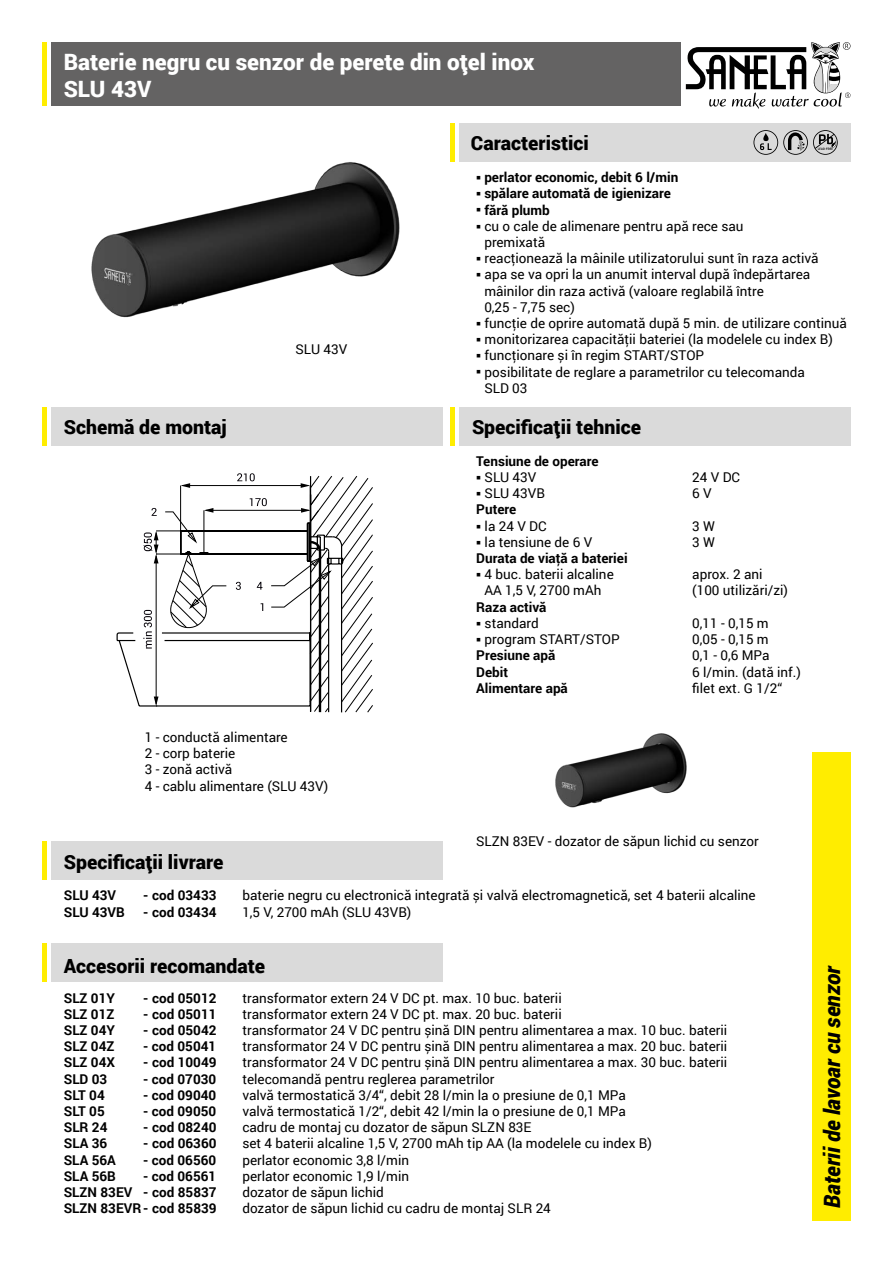
<style>
.page{position:relative;width:893px;height:1263px;background:#fff}
.page>*{position:absolute;margin:0;border:0;box-sizing:border-box;transform-origin:0 0}
.t1{font:900 22.5px/26.2px "Roboto";color:#fff}
.t2{font:italic 900 22.5px "Roboto";letter-spacing:-.005em;color:#000;scale:.95 1}
.t3{font:900 19.5px "Roboto";color:#000}
.t4{font:13.5px/16.2px "Roboto";color:#000}
.t5{font:700 13.5px "Roboto";color:#000}
.t6{font:13.5px "Roboto";letter-spacing:.125em;color:#000}
</style>
<div class="page">
<div style="left:51px;top:43px;width:629px;height:63px;background:#646363"></div>
<div style="left:459px;top:123px;width:391px;height:39px;background:#dadada"></div>
<div style="left:51px;top:407px;width:391px;height:38px;background:#dadada"></div>
<div style="left:812px;top:752px;width:38px;height:468px;background:#ffed00"></div>
<hr style="left:43px;top:43px;width:4px;height:63px;background:#ffed00">
<hr style="left:43px;top:407px;width:4px;height:38px;background:#ffed00">
<div style="left:459px;top:407px;width:391px;height:38px;background:#dadada"></div>
<hr style="left:451px;top:407px;width:4px;height:38px;background:#ffed00">
<hr style="left:451px;top:123px;width:4px;height:39px;background:#ffed00">
<div style="left:51px;top:842px;width:391px;height:38px;background:#dadada"></div>
<hr style="left:43px;top:842px;width:4px;height:38px;background:#ffed00">
<svg style="left:116px;top:473px;width:257px;height:240px"></svg>
<div style="left:51px;top:943px;width:391px;height:38px;background:#dadada"></div>
<hr style="left:43px;top:943px;width:4px;height:38px;background:#ffed00">
<img style="left:555px;top:733px;width:132px;height:75px">
<img style="left:91px;top:162px;width:309px;height:156px">
<svg style="left:686px;top:42px;width:164px;height:67px"></svg>
<svg style="left:753px;top:130px;width:85px;height:25px"></svg>
<h1 class="t1" style="left:64px;top:48px;width:472px">Baterie negru cu senzor de perete din oțel inox<br>SLU 43V</h1>
<h2 class="t3" style="left:471px;top:129px;width:119px">Caracteristici</h2>
<h2 class="t3" style="left:64px;top:413px;width:164px">Schemă de montaj</h2>
<p class="t4" style="left:296px;top:341px;width:53px">SLU 43V</p>
<p class="t4" style="left:145px;top:728px;width:185px">1 - conductă alimentare<br>2 - corp baterie<br>3 - zonă activă<br>4 - cablu alimentare (SLU 43V)</p>
<p class="t5" style="left:476px;top:168px;width:204px">○ perlator economic, debit 6 l/min</p>
<p class="t5" style="left:476px;top:184px;width:196px">○ spălare automată de igienizare</p>
<p class="t5" style="left:476px;top:200px;width:75px">○ fără plumb</p>
<p class="t4" style="left:484px;top:217px;width:261px;text-indent:-8px">○ cu o cale de alimenare pentru apă rece sau premixată</p>
<p class="t4" style="left:476px;top:250px;width:344px">○ reacţionează la mâinile utilizatorului sunt în raza activă</p>
<p class="t4" style="left:484px;top:266px;width:327px;text-indent:-8px">○ apa se va opri la un anumit interval după îndepărtarea mâinilor din raza activă (valoare reglabilă între<br>0,25 - 7,75 sec)</p>
<p class="t4" style="left:476px;top:314px;width:372px">○ funcţie de oprire automată după 5 min. de utilizare continuă</p>
<p class="t4" style="left:476px;top:331px;width:358px">○ monitorizarea capacităţii bateriei (la modelele cu index B)</p>
<p class="t4" style="left:476px;top:347px;width:229px">○ funcţionare și în regim START/STOP</p>
<p class="t4" style="left:484px;top:363px;width:322px;text-indent:-8px">○ posibilitate de reglare a parametrilor cu telecomanda<br>SLD 03</p>
<h2 class="t3" style="left:472px;top:413px;width:171px">Specificații tehnice</h2>
<p class="t5" style="left:476px;top:451px;width:124px">Tensiune de operare</p>
<p class="t4" style="left:476px;top:469px;width:62px">○ SLU 43V</p>
<p class="t4" style="left:692px;top:469px;width:49px">24 V DC</p>
<p class="t4" style="left:476px;top:485px;width:70px">○ SLU 43VB</p>
<p class="t4" style="left:692px;top:485px;width:21px">6V</p>
<p class="t5" style="left:476px;top:500px;width:42px">Putere</p>
<p class="t6" style="left:476px;top:516px;width:72px">○ la24VDC</p>
<p class="t4" style="left:692px;top:517px;width:24px">3W</p>
<p class="t4" style="left:476px;top:533px;width:117px">○ la tensiune de 6 V</p>
<p class="t4" style="left:692px;top:533px;width:24px">3W</p>
<p class="t5" style="left:476px;top:549px;width:153px">Durata de viaţă a bateriei</p>
<p class="t4" style="left:476px;top:566px;width:139px">○ 4 buc. baterii alcaline</p>
<p class="t4" style="left:692px;top:566px;width:72px">aprox. 2 ani</p>
<p class="t4" style="left:484px;top:582px;width:119px">AA 1,5 V, 2700 mAh</p>
<p class="t4" style="left:692px;top:582px;width:97px">(100 utilizări/zi)</p>
<p class="t5" style="left:476px;top:597px;width:72px">Raza activă</p>
<p class="t4" style="left:476px;top:614px;width:64px">○ standard</p>
<p class="t4" style="left:692px;top:614px;width:78px">0,11 - 0,15 m</p>
<p class="t4" style="left:476px;top:631px;width:145px">○ program START/STOP</p>
<p class="t4" style="left:692px;top:631px;width:78px">0,05 - 0,15 m</p>
<p class="t5" style="left:476px;top:646px;width:81px">Presiune apă</p>
<p class="t4" style="left:692px;top:647px;width:79px">0,1 - 0,6 MPa</p>
<p class="t5" style="left:476px;top:662px;width:33px">Debit</p>
<p class="t4" style="left:692px;top:663px;width:110px">6 l/min. (dată inf.)</p>
<p class="t5" style="left:476px;top:678px;width:93px">Alimentare apă</p>
<p class="t4" style="left:692px;top:679px;width:91px">filet ext. G 1/2“</p>
<p class="t4" style="left:476px;top:832px;width:284px">SLZN 83EV - dozator de săpun lichid cu senzor</p>
<h2 class="t3" style="left:64px;top:849px;width:161px">Specificații livrare</h2>
<p class="t5" style="left:64px;top:886px;width:54px">SLU 43V</p>
<p class="t5" style="left:143px;top:886px;width:75px">- cod 03433</p>
<p class="t4" style="left:242px;top:887px;width:515px">baterie negru cu electronică integrată și valvă electromagnetică, set 4 baterii alcaline</p>
<p class="t5" style="left:64px;top:902px;width:63px">SLU 43VB</p>
<p class="t5" style="left:143px;top:902px;width:75px">- cod 03434</p>
<p class="t4" style="left:242px;top:903px;width:171px">1,5 V, 2700 mAh (SLU 43VB)</p>
<h2 class="t3" style="left:64px;top:952px;width:203px">Accesorii recomandate</h2>
<p class="t5" style="left:64px;top:988px;width:53px">SLZ 01Y</p>
<p class="t5" style="left:143px;top:988px;width:75px">- cod 05012</p>
<p class="t4" style="left:242px;top:989px;width:321px">transformator extern 24 V DC pt. max. 10 buc. baterii</p>
<p class="t5" style="left:64px;top:1004px;width:52px">SLZ 01Z</p>
<p class="t5" style="left:143px;top:1004px;width:75px">- cod 05011</p>
<p class="t4" style="left:242px;top:1005px;width:321px">transformator extern 24 V DC pt. max. 20 buc. baterii</p>
<p class="t5" style="left:64px;top:1021px;width:53px">SLZ 04Y</p>
<p class="t5" style="left:143px;top:1021px;width:75px">- cod 05042</p>
<p class="t4" style="left:242px;top:1022px;width:486px">transformator 24 V DC pentru șină DIN pentru alimentarea a max. 10 buc. baterii</p>
<p class="t5" style="left:64px;top:1037px;width:52px">SLZ 04Z</p>
<p class="t5" style="left:143px;top:1037px;width:74px">- cod 05041</p>
<p class="t4" style="left:242px;top:1038px;width:486px">transformator 24 V DC pentru șină DIN pentru alimentarea a max. 20 buc. baterii</p>
<p class="t5" style="left:64px;top:1053px;width:53px">SLZ 04X</p>
<p class="t5" style="left:143px;top:1053px;width:75px">- cod 10049</p>
<p class="t4" style="left:242px;top:1054px;width:486px">transformator 24 V DC pentru șină DIN pentru alimentarea a max. 30 buc. baterii</p>
<p class="t5" style="left:64px;top:1069px;width:45px">SLD 03</p>
<p class="t5" style="left:143px;top:1069px;width:74px">- cod 07030</p>
<p class="t4" style="left:242px;top:1070px;width:254px">telecomandă pentru reglerea parametrilor</p>
<p class="t5" style="left:64px;top:1085px;width:43px">SLT 04</p>
<p class="t5" style="left:143px;top:1085px;width:74px">- cod 09040</p>
<p class="t4" style="left:242px;top:1086px;width:385px">valvă termostatică 3/4“, debit 28 l/min la o presiune de 0,1 MPa</p>
<p class="t5" style="left:64px;top:1102px;width:43px">SLT 05</p>
<p class="t5" style="left:143px;top:1102px;width:74px">- cod 09050</p>
<p class="t4" style="left:242px;top:1103px;width:385px">valvă termostatică 1/2“, debit 42 l/min la o presiune de 0,1 MPa</p>
<p class="t5" style="left:64px;top:1118px;width:45px">SLR 24</p>
<p class="t5" style="left:143px;top:1118px;width:75px">- cod 08240</p>
<p class="t4" style="left:242px;top:1119px;width:291px">cadru de montaj cu dozator de săpun SLZN 83E</p>
<p class="t5" style="left:64px;top:1134px;width:45px">SLA 36</p>
<p class="t5" style="left:143px;top:1134px;width:75px">- cod 06360</p>
<p class="t4" style="left:242px;top:1135px;width:411px">set 4 baterii alcaline 1,5 V, 2700 mAh tip AA (la modelele cu index B)</p>
<p class="t5" style="left:64px;top:1150px;width:54px">SLA 56A</p>
<p class="t5" style="left:143px;top:1150px;width:74px">- cod 06560</p>
<p class="t4" style="left:242px;top:1151px;width:168px">perlator economic 3,8 l/min</p>
<p class="t5" style="left:64px;top:1166px;width:54px">SLA 56B</p>
<p class="t5" style="left:143px;top:1166px;width:74px">- cod 06561</p>
<p class="t4" style="left:242px;top:1167px;width:168px">perlator economic 1,9 l/min</p>
<p class="t5" style="left:64px;top:1183px;width:154px">SLZN 83EV - cod 85837</p>
<p class="t4" style="left:242px;top:1184px;width:143px">dozator de săpun lichid</p>
<p class="t5" style="left:64px;top:1199px;width:154px">SLZN 83EVR- cod 85839</p>
<p class="t4" style="left:242px;top:1200px;width:310px">dozator de săpun lichid cu cadru de montaj SLR 24</p>
<h1 class="t2" style="left:816px;top:1208px;width:257px;rotate:-90deg">Baterii de lavoar cu senzor</h1>
</div>
